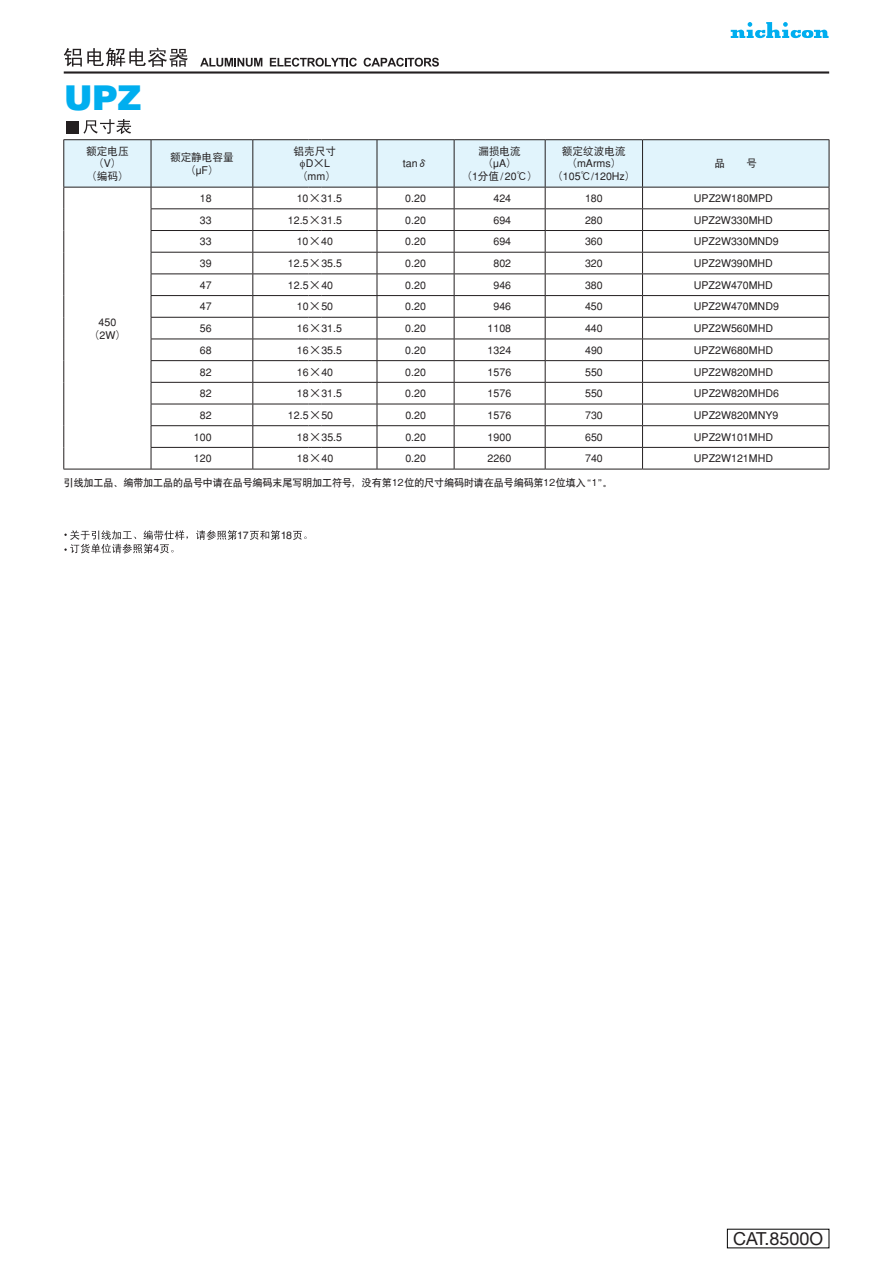
<style>
.page{position:relative;width:893px;height:1263px;background:#fff}
.page>*{position:absolute;margin:0;border:0;box-sizing:border-box;transform-origin:0 0}
.t1{font:900 34.2px "Helvetica";color:#00aeef}
.t2{font:18px "Helvetica Neue LT Std";color:#231f20}
.t3{font:500 10.65px/12.8px "Gothic BBB";color:#231f20;text-align:center}
.t4{font:10.65px "DFP Hei W5 G Bpc EUC H";color:#231f20}
.t5{font:10.65px "Helvetica";color:#231f20}
.t6{font:9.9px "SIL Hei Med Jian";color:#231f20}
.s1{font-family:"DFP Hei W5 G Bpc EUC H";font-weight:400}
.s2{font-family:"Gothic MB101 Pro";font-size:9px}
</style>
<div class="page">
<hr style="left:64px;top:71px;width:765px;height:3px;background:#231f20">
<svg style="left:731px;top:22px;width:98px;height:16px"></svg>
<svg style="left:200px;top:58px;width:62px;height:9px"></svg>
<svg style="left:270px;top:58px;width:87px;height:9px"></svg>
<svg style="left:364px;top:58px;width:75px;height:9px"></svg>
<svg style="left:64px;top:48px;width:124px;height:19px"></svg>
<svg style="left:196px;top:530px;width:41px;height:10px"></svg>
<svg style="left:250px;top:530px;width:30px;height:10px"></svg>
<svg style="left:293px;top:531px;width:14px;height:9px"></svg>
<svg style="left:64px;top:530px;width:124px;height:23px"></svg>
<svg style="left:63px;top:119px;width:767px;height:351px"></svg>
<h1 class="t1" style="left:64px;top:75px;width:79px">UPZ</h1>
<p class="t4" style="left:86px;top:145px;width:44px">额定电压</p>
<p class="t3" style="left:86px;top:157px;width:44px">（V）<br>（<span class="s1">编码</span>）</p>
<p class="t3" style="left:89px;top:316px;width:39px">450（2W）</p>
<p class="t4" style="left:170px;top:152px;width:65px">额定静电容量</p>
<p class="t3" style="left:185px;top:164px;width:35px">（µF）</p>
<p class="t4" style="left:294px;top:145px;width:44px">铝壳尺寸</p>
<p class="t3" style="left:297px;top:157px;width:40px">D×L（mm）</p>
<p class="t3" style="left:403px;top:157px;width:27px">tanδ</p>
<p class="t4" style="left:478px;top:145px;width:44px">漏损电流</p>
<p class="t3" style="left:461px;top:157px;width:78px">（µA）<br>（1<span class="s1">分值</span>/20℃）</p>
<p class="t4" style="left:562px;top:145px;width:65px">额定纹波电流</p>
<p class="t3" style="left:552px;top:157px;width:85px">（mArms）（105℃/120Hz）</p>
<p class="t4" style="left:714px;top:158px;width:44px">品　　号</p>
<p class="t3" style="left:200px;top:192px;width:13px">18</p>
<p class="t3" style="left:297px;top:192px;width:47px">10×31.5</p>
<p class="t3" style="left:405px;top:192px;width:22px">0.20</p>
<p class="t3" style="left:493px;top:192px;width:19px">424</p>
<p class="t3" style="left:585px;top:192px;width:19px">180</p>
<p class="t3" style="left:694px;top:192px;width:81px">UPZ2W180MPD</p>
<p class="t3" style="left:200px;top:214px;width:13px">33</p>
<p class="t3" style="left:288px;top:214px;width:56px">12.5×31.5</p>
<p class="t3" style="left:405px;top:214px;width:22px">0.20</p>
<p class="t3" style="left:493px;top:214px;width:19px">694</p>
<p class="t3" style="left:585px;top:214px;width:19px">280</p>
<p class="t3" style="left:694px;top:214px;width:81px">UPZ2W330MHD</p>
<p class="t3" style="left:200px;top:235px;width:13px">33</p>
<p class="t3" style="left:297px;top:235px;width:38px">10×40</p>
<p class="t3" style="left:405px;top:235px;width:22px">0.20</p>
<p class="t3" style="left:493px;top:235px;width:19px">694</p>
<p class="t3" style="left:585px;top:235px;width:19px">360</p>
<p class="t3" style="left:694px;top:235px;width:87px">UPZ2W330MND9</p>
<p class="t3" style="left:200px;top:257px;width:13px">39</p>
<p class="t3" style="left:288px;top:257px;width:56px">12.5×35.5</p>
<p class="t3" style="left:405px;top:257px;width:22px">0.20</p>
<p class="t3" style="left:493px;top:257px;width:19px">802</p>
<p class="t3" style="left:585px;top:257px;width:19px">320</p>
<p class="t3" style="left:694px;top:257px;width:81px">UPZ2W390MHD</p>
<p class="t3" style="left:200px;top:279px;width:13px">47</p>
<p class="t3" style="left:288px;top:279px;width:47px">12.5×40</p>
<p class="t3" style="left:405px;top:279px;width:22px">0.20</p>
<p class="t3" style="left:493px;top:279px;width:19px">946</p>
<p class="t3" style="left:585px;top:279px;width:19px">380</p>
<p class="t3" style="left:694px;top:279px;width:81px">UPZ2W470MHD</p>
<p class="t3" style="left:200px;top:300px;width:13px">47</p>
<p class="t3" style="left:297px;top:300px;width:38px">10×50</p>
<p class="t3" style="left:405px;top:300px;width:22px">0.20</p>
<p class="t3" style="left:493px;top:300px;width:19px">946</p>
<p class="t3" style="left:585px;top:300px;width:19px">450</p>
<p class="t3" style="left:694px;top:300px;width:87px">UPZ2W470MND9</p>
<p class="t3" style="left:200px;top:322px;width:13px">56</p>
<p class="t3" style="left:297px;top:322px;width:47px">16×31.5</p>
<p class="t3" style="left:405px;top:322px;width:22px">0.20</p>
<p class="t3" style="left:488px;top:322px;width:25px">1108</p>
<p class="t3" style="left:585px;top:322px;width:19px">440</p>
<p class="t3" style="left:694px;top:322px;width:81px">UPZ2W560MHD</p>
<p class="t3" style="left:200px;top:344px;width:13px">68</p>
<p class="t3" style="left:297px;top:344px;width:47px">16×35.5</p>
<p class="t3" style="left:405px;top:344px;width:22px">0.20</p>
<p class="t3" style="left:488px;top:344px;width:25px">1324</p>
<p class="t3" style="left:585px;top:344px;width:19px">490</p>
<p class="t3" style="left:694px;top:344px;width:81px">UPZ2W680MHD</p>
<p class="t3" style="left:200px;top:365px;width:13px">82</p>
<p class="t3" style="left:297px;top:365px;width:38px">16×40</p>
<p class="t3" style="left:405px;top:365px;width:22px">0.20</p>
<p class="t3" style="left:488px;top:365px;width:25px">1576</p>
<p class="t3" style="left:585px;top:365px;width:19px">550</p>
<p class="t3" style="left:694px;top:365px;width:81px">UPZ2W820MHD</p>
<p class="t3" style="left:200px;top:387px;width:13px">82</p>
<p class="t3" style="left:297px;top:387px;width:47px">18×31.5</p>
<p class="t3" style="left:405px;top:387px;width:22px">0.20</p>
<p class="t3" style="left:488px;top:387px;width:25px">1576</p>
<p class="t3" style="left:585px;top:387px;width:19px">550</p>
<p class="t3" style="left:694px;top:387px;width:87px">UPZ2W820MHD6</p>
<p class="t3" style="left:200px;top:409px;width:13px">82</p>
<p class="t3" style="left:288px;top:409px;width:47px">12.5×50</p>
<p class="t3" style="left:405px;top:409px;width:22px">0.20</p>
<p class="t3" style="left:488px;top:409px;width:25px">1576</p>
<p class="t3" style="left:585px;top:409px;width:19px">730</p>
<p class="t3" style="left:694px;top:409px;width:86px">UPZ2W820MNY9</p>
<p class="t3" style="left:194px;top:431px;width:19px">100</p>
<p class="t3" style="left:297px;top:431px;width:47px">18×35.5</p>
<p class="t3" style="left:405px;top:431px;width:22px">0.20</p>
<p class="t3" style="left:488px;top:431px;width:25px">1900</p>
<p class="t3" style="left:585px;top:431px;width:19px">650</p>
<p class="t3" style="left:694px;top:431px;width:81px">UPZ2W101MHD</p>
<p class="t3" style="left:194px;top:452px;width:19px">120</p>
<p class="t3" style="left:297px;top:452px;width:38px">18×40</p>
<p class="t3" style="left:405px;top:452px;width:22px">0.20</p>
<p class="t3" style="left:488px;top:452px;width:25px">2260</p>
<p class="t3" style="left:585px;top:452px;width:19px">740</p>
<p class="t3" style="left:694px;top:452px;width:81px">UPZ2W121MHD</p>
<p class="t6" style="left:64px;top:476px;width:550px">引线加工品、编带加工品的品号中请在品号编码末尾写明加工符号，没有第<span class="s2">12</span>位的尺寸编码时请在品号编码第<span class="s2">12</span>位填入“<span class="s2">1</span>”。</p>
<p class="t5" style="left:171px;top:476px;width:13px">17</p>
<p class="t5" style="left:153px;top:542px;width:7px">4</p>
<p class="t5" style="left:237px;top:529px;width:13px">17</p>
<p class="t5" style="left:281px;top:529px;width:13px">18</p>
<h2 class="t2" style="left:733px;top:1228px;width:92px">CAT.8500O</h2>
</div>
